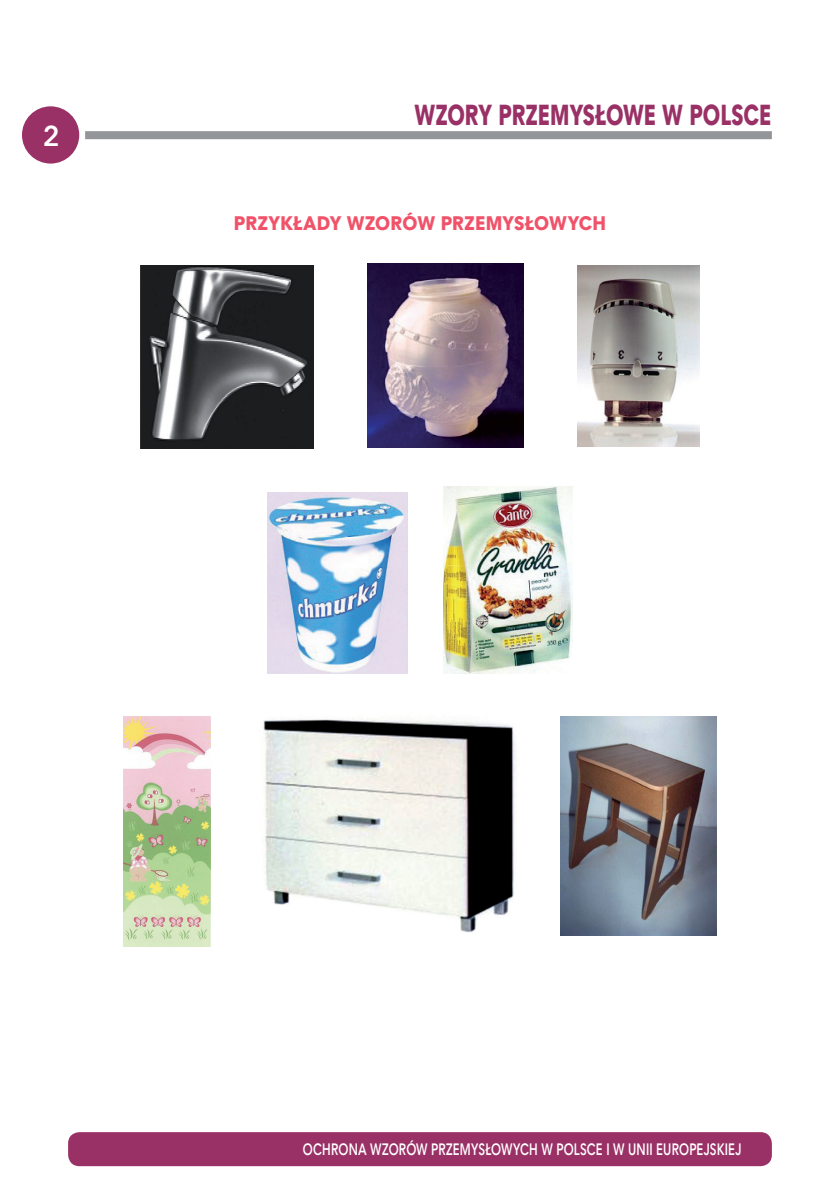
<style>
.page{position:relative;width:840px;height:1191px;background:#fff}
.page>*{position:absolute;margin:0;border:0;box-sizing:border-box;transform-origin:0 0}
.t1{font:28px "Straight EFN Heavy";color:#9a3166;scale:.75 1}
.t2{font:700 28px "Straight EFN";color:#fff}
.t3{font:19px "Straight EFN Heavy";letter-spacing:.01em;color:#f05369;scale:.95 1}
.t4{font:700 16px "Straight EFN";letter-spacing:.015em;color:#fff;scale:.75 1}
</style>
<div class="page">
<div style="left:68px;top:1132px;width:703px;height:34px;background:#9a3166;border-radius:11px"></div>
<div style="left:85px;top:131px;width:686px;height:8px;background:#939598"></div>
<div style="left:22px;top:106px;width:57px;height:58px;background:#9a3166;border-radius:50%"></div>
<img style="left:141px;top:265px;width:172px;height:183px">
<img style="left:367px;top:264px;width:156px;height:183px">
<img style="left:577px;top:265px;width:121px;height:181px">
<img style="left:267px;top:492px;width:140px;height:181px">
<img style="left:443px;top:486px;width:129px;height:188px">
<img style="left:123px;top:716px;width:88px;height:230px">
<img style="left:263px;top:719px;width:253px;height:213px">
<img style="left:560px;top:716px;width:156px;height:219px">
<h1 class="t2" style="left:43px;top:119px;width:18px">2</h1>
<h1 class="t1" style="left:414px;top:98px;width:477px">WZORY PRZEMYSŁOWE W POLSCE</h1>
<p class="t3" style="left:234px;top:212px;width:393px">PRZYKŁADY WZORÓW PRZEMYSŁOWYCH</p>
<p class="t4" style="left:303px;top:1139px;width:586px">OCHRONA WZORÓW PRZEMYSŁOWYCH W POLSCE I W UNII EUROPEJSKIEJ</p>
</div>
